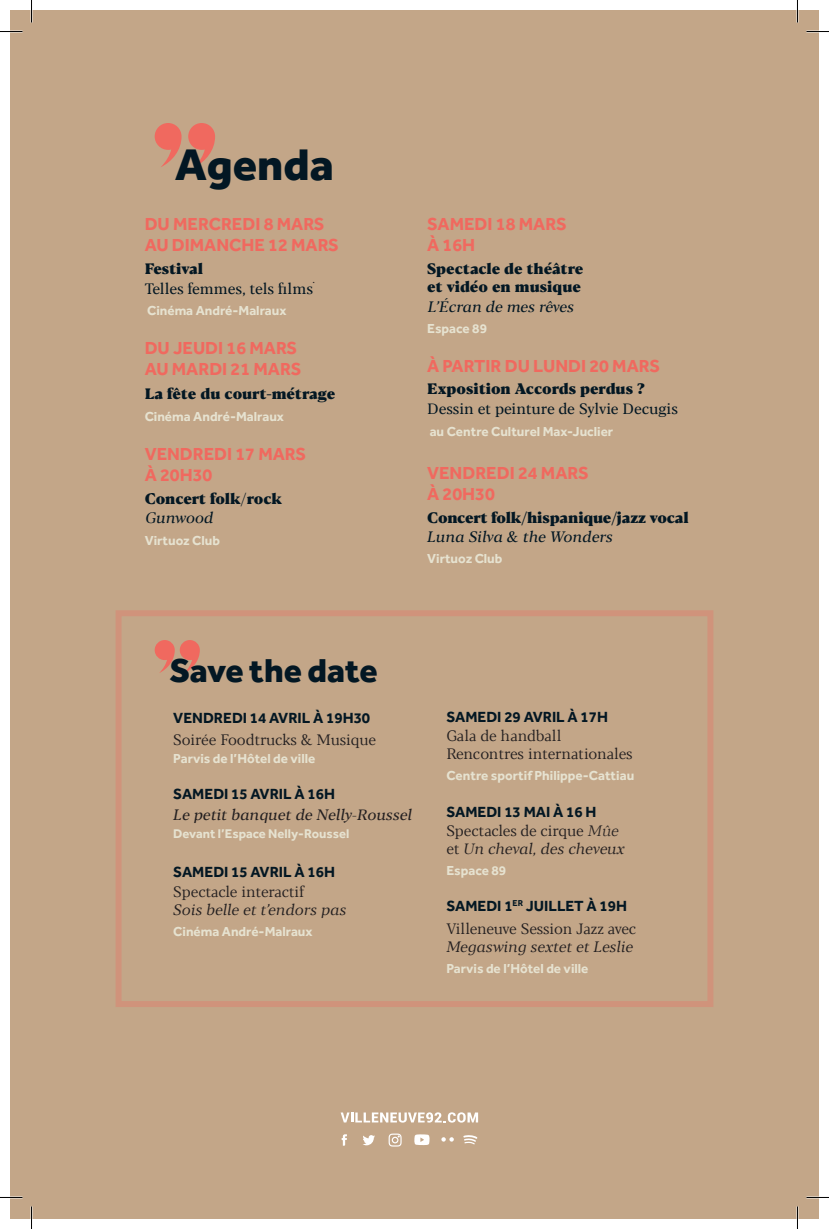
<style>
.page{position:relative;width:829px;height:1229px;background:#fff}
.page>*{position:absolute;margin:0;border:0;box-sizing:border-box;transform-origin:0 0}
.t1{font:800 45.75px "Effra";color:#031723}
.t2{font:800 34.2px "Effra";color:#031723}
.t3{font:700 18px/21.6px "Effra";color:#f0695f}
.t4{font:700 15.15px "Effra";color:#031723}
.t5{font:15px/18px "Blacker Pro Text";color:#231f20}
.t6{font:800 15px/19.8px "Blacker Text";color:#031723}
.t7{font:15px/19.8px "Blacker Pro Text";color:#031723}
.t8{font:800 15px/19.8px "Blacker Pro Text";letter-spacing:-.01em;color:#031723}
.t9{font:italic 15px/18px "Blacker Pro Text";color:#231f20}
.t10{font:15px/19.8px "Blacker Text";letter-spacing:-.015em;color:#031723}
.t11{font:italic 15px "Blacker Pro Text";color:#231f20}
.t12{font:italic 15px "Blacker Text";letter-spacing:-.015em;color:#031723}
.t13{font:700 13.5px "Effra";color:#e6e2d0}
.t14{font:700 13.05px "Effra";color:#e6e2d0}
.t15{font:11.4px "Minion Pro";color:#231f20}
.s1{font-weight:800}
.s2{font-weight:400;font-style:italic}
.s3{font-family:"Blacker Text";font-weight:800}
.s4{font-style:normal}
.s5{font-weight:300;font-style:italic}
.s6{font-style:italic}
</style>
<div class="page">
<div style="left:10px;top:10px;width:808px;height:1208px;background:#c3a688"></div>
<div style="left:115px;top:610px;width:598px;height:396px;border:6px solid #f0695f"></div>
<svg style="left:155px;top:123px;width:26px;height:44px"></svg>
<svg style="left:188px;top:123px;width:27px;height:44px"></svg>
<svg style="left:155px;top:640px;width:45px;height:33px"></svg>
<svg style="left:340px;top:1112px;width:138px;height:10px"></svg>
<svg style="left:341px;top:1134px;width:6px;height:11px"></svg>
<svg style="left:363px;top:1135px;width:12px;height:9px"></svg>
<svg style="left:414px;top:1134px;width:15px;height:10px"></svg>
<svg style="left:441px;top:1137px;width:12px;height:4px"></svg>
<svg style="left:388px;top:1133px;width:13px;height:13px"></svg>
<svg style="left:463px;top:1135px;width:14px;height:9px"></svg>
<hr style="left:796px;top:0;width:2px;height:23px;background:#fff">
<hr style="left:796px;top:1206px;width:2px;height:22px;background:#fff">
<svg style="left:0;top:31px;width:22px;height:1px"></svg>
<svg style="left:806px;top:31px;width:22px;height:1px"></svg>
<svg style="left:10px;top:1196px;width:12px;height:1px"></svg>
<svg style="left:806px;top:1196px;width:13px;height:1px"></svg>
<svg style="left:31px;top:0;width:1px;height:23px"></svg>
<svg style="left:31px;top:1206px;width:1px;height:22px"></svg>
<svg style="left:797px;top:0;width:1px;height:23px"></svg>
<svg style="left:797px;top:1206px;width:1px;height:22px"></svg>
<p class="t1" style="left:175px;top:136px;width:161px">Agenda</p>
<p class="t3" style="left:145px;top:212px;width:196px">DU MERCREDI 8 MARS<br>AU DIMANCHE 12 MARS</p>
<p class="t10" style="left:145px;top:259px;width:170px"><span class="s1">Festival<br></span>Telles femmes, tels films</p>
<p class="t13" style="left:147px;top:302px;width:141px">Cinéma André-Malraux</p>
<p class="t3" style="left:145px;top:336px;width:158px">DU JEUDI 16 MARS<br>AU MARDI 21 MARS</p>
<p class="t6" style="left:145px;top:385px;width:192px">La fête du court-métrage</p>
<p class="t13" style="left:145px;top:408px;width:141px">Cinéma André-Malraux</p>
<p class="t3" style="left:145px;top:442px;width:163px">VENDREDI 17 MARS<br>À 20H30</p>
<p class="t6" style="left:145px;top:489px;width:139px">Concert folk/rock<br><span class="s2">Gunwood</span></p>
<p class="t13" style="left:145px;top:532px;width:77px">Virtuoz Club</p>
<p class="t15" style="left:312px;top:272px;width:4px">.</p>
<p class="t3" style="left:427px;top:212px;width:141px">SAMEDI 18 MARS<br>À 16H</p>
<p class="t6" style="left:427px;top:260px;width:158px;line-height:18px">Spectacle de théâtre et vidéo en musique</p>
<p class="t12" style="left:427px;top:297px;width:147px">L’Écran de mes rêves</p>
<p class="t13" style="left:427px;top:320px;width:61px">Espace 89</p>
<p class="t3" style="left:427px;top:354px;width:234px">À PARTIR DU LUNDI 20 MARS</p>
<p class="t7" style="left:427px;top:378px;width:252px"><span class="s3">Exposition Accords perdus ?<br></span>Dessin et peinture de Sylvie Decugis</p>
<p class="t13" style="left:429px;top:422px;width:185px">au Centre Culturel Max-Juclier</p>
<p class="t3" style="left:427px;top:461px;width:163px">VENDREDI 24 MARS<br>À 20H30</p>
<p class="t8" style="left:427px;top:506px;width:263px">Concert folk/hispanique/jazz vocal<br><span class="s2">Luna Silva &amp; the Wonders</span></p>
<p class="t13" style="left:427px;top:550px;width:77px">Virtuoz Club</p>
<p class="t2" style="left:170px;top:649px;width:209px">Save the date</p>
<p class="t4" style="left:173px;top:708px;width:198px">VENDREDI 14 AVRIL À 19H30</p>
<p class="t5" style="left:173px;top:730px;width:204px">Soirée Foodtrucks &amp; Musique</p>
<p class="t13" style="left:173px;top:749px;width:143px">Parvis de l’Hôtel de ville</p>
<p class="t4" style="left:173px;top:784px;width:163px">SAMEDI 15 AVRIL À 16H</p>
<p class="t11" style="left:173px;top:804px;width:240px">Le petit banquet de Nelly-Roussel</p>
<p class="t14" style="left:173px;top:825px;width:177px">Devant l’Espace Nelly-Roussel</p>
<p class="t4" style="left:173px;top:862px;width:163px">SAMEDI 15 AVRIL À 16H</p>
<p class="t9" style="left:173px;top:881px;width:174px"><span class="s4">Spectacle interactif<br></span>Sois belle et t’endors pas</p>
<p class="t13" style="left:173px;top:922px;width:141px">Cinéma André-Malraux</p>
<p class="t4" style="left:446px;top:707px;width:163px">SAMEDI 29 AVRIL À 17H</p>
<p class="t5" style="left:446px;top:726px;width:188px">Gala de handball<br>Rencontres internationales</p>
<p class="t13" style="left:446px;top:767px;width:189px">Centre sportif Philippe-Cattiau</p>
<p class="t4" style="left:446px;top:802px;width:151px">SAMEDI 13 MAI À 16 H</p>
<p class="t5" style="left:446px;top:821px;width:180px">Spectacles de cirque <span class="s5">Mûe </span>et <span class="s6">Un cheval, des cheveux</span></p>
<p class="t13" style="left:446px;top:862px;width:61px">Espace 89</p>
<p class="t4" style="left:446px;top:896px;width:182px">SAMEDI 1<sup>ER</sup> JUILLET À 19H</p>
<p class="t5" style="left:446px;top:918px;width:191px">Villeneuve Session Jazz avec<br><span class="s6">Megaswing sextet et Leslie</span></p>
<p class="t13" style="left:446px;top:959px;width:143px">Parvis de l’Hôtel de ville</p>
</div>
